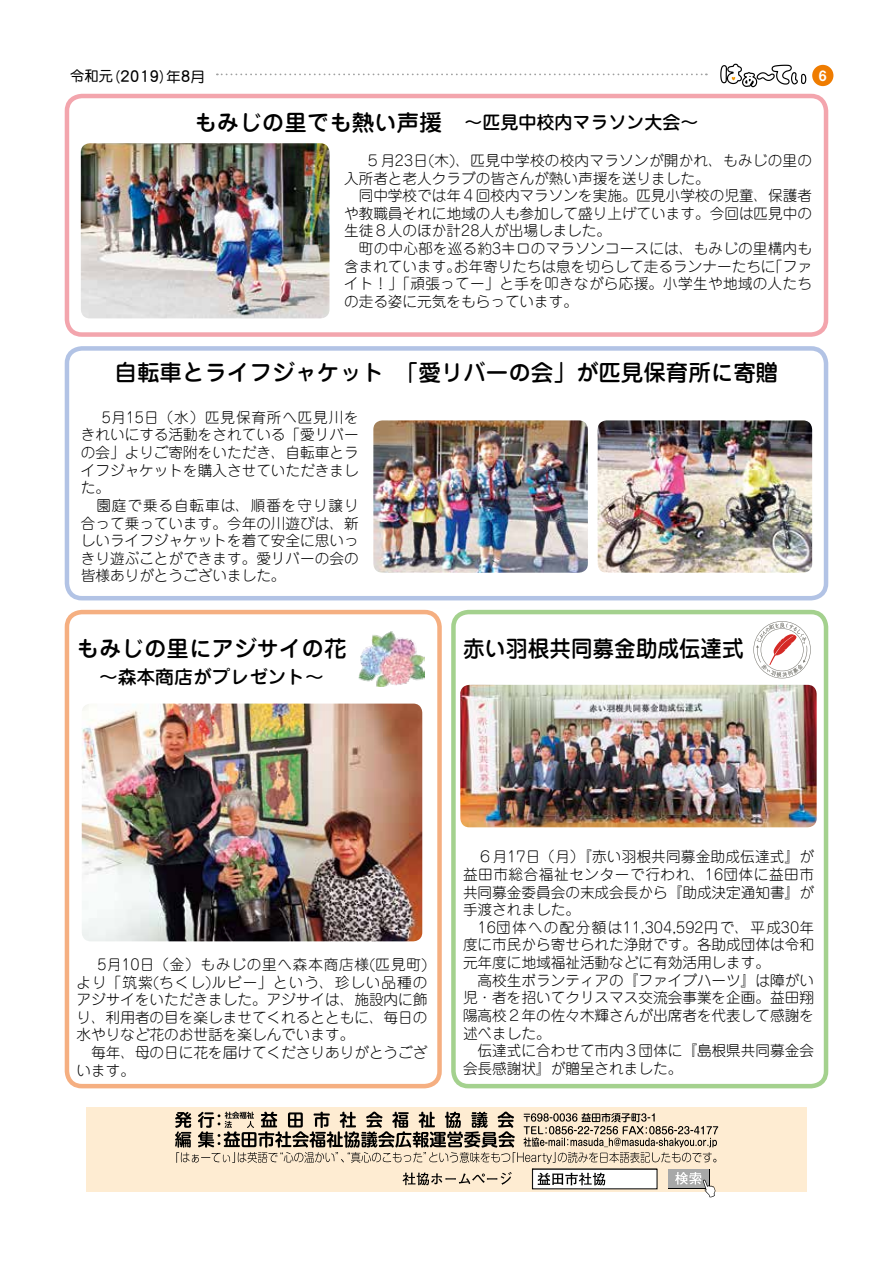
<style>
.page{position:relative;width:893px;height:1263px;background:#fff}
.page>*{position:absolute;margin:0;border:0;box-sizing:border-box;transform-origin:0 0}
.t1{font:500 22.5px "Jun 34 Pro";color:#000}
.t2{font:500 22.5px "Jun 34 Pro";color:#000;scale:.96 1}
.t3{font:500 18.75px "Jun 34 Pro";color:#000}
.t4{font:500 18px "Jun 34 Pro";color:#000}
.t5{font:18px "DF Maru Gothic Std W7";color:#000}
.t6{font:300 14.7px/17.5px "Jun 101 Pro";color:#000}
.t7{font:300 14.7px/17.5px "Jun 101 Pro";letter-spacing:.02em;color:#000}
.t8{font:300 14.7px "Jun 101 Pro";letter-spacing:.04em;color:#000}
.t9{font:300 14.7px "Jun 101 Pro";letter-spacing:.09em;color:#000}
.t10{font:14.25px "DF Maru Gothic Std W7";color:#000}
.t11{font:14.25px "Midashi Go Pro MB31";color:#fff}
.s1{font-size:18px}
</style>
<div class="page">
<div style="left:86px;top:1108px;width:720px;height:84px;background:#feecd2"></div>
<svg style="left:175px;top:1111px;width:543px;height:86px"></svg>
<svg style="left:217px;top:74px;width:490px;height:1px"></svg>
<div style="left:812px;top:65px;width:21px;height:21px;background:#ef7c00;border-radius:50%"></div>
<svg style="left:720px;top:63px;width:87px;height:25px"></svg>
<div style="left:65px;top:94px;width:763px;height:243px;border:4px solid #f3a5ad;border-radius:15px"></div>
<img style="left:81px;top:143px;width:248px;height:175px">
<div style="left:65px;top:346px;width:763px;height:254px;border:4px solid #b2c3e5;border-radius:15px"></div>
<img style="left:598px;top:420px;width:214px;height:153px">
<img style="left:373px;top:420px;width:215px;height:153px">
<div style="left:65px;top:610px;width:377px;height:478px;border:4px solid #f5af81;border-radius:15px"></div>
<img style="left:82px;top:704px;width:340px;height:237px">
<img style="left:359px;top:631px;width:66px;height:55px">
<div style="left:451px;top:610px;width:377px;height:478px;border:4px solid #a4d18e;border-radius:15px"></div>
<img style="left:460px;top:685px;width:357px;height:142px">
<svg style="left:753px;top:621px;width:58px;height:57px"></svg>
<p class="t10" style="left:70px;top:68px;width:44px">令和元</p>
<p class="t10" style="left:159px;top:69px;width:47px">年） 月<span class="s1">8</span></p>
<p class="t10" style="left:106px;top:69px;width:16px">（</p>
<p class="t5" style="left:120px;top:66px;width:41px">2019</p>
<p class="t11" style="left:819px;top:64px;width:9px">6</p>
<h1 class="t1" style="left:194px;top:104px;width:289px">もみじの里でも熱い声援　<span class="s1">～</span></h1>
<p class="t6" style="left:413px;top:150px;width:400px">日木( )、匹見中学校の校内マラソンが開かれ、もみじの里の</p>
<p class="t4" style="left:482px;top:108px;width:217px">匹見中校内マラソン大会~</p>
<p class="t6" style="left:365px;top:150px;width:39px">５月２３</p>
<p class="t6" style="left:344px;top:167px;width:367px">入所者と老人クラブの皆さんが熱い声援を送りました。</p>
<p class="t6" style="left:344px;top:185px;width:470px">　同中学校では年４回校内マラソンを実施。匹見小学校の児童、保護者</p>
<p class="t6" style="left:344px;top:203px;width:470px">や教職員それに地域の人も参加して盛り上げています。今回は匹見中の</p>
<p class="t6" style="left:344px;top:220px;width:269px">生徒８人のほか計28人が出場しました。</p>
<p class="t6" style="left:344px;top:238px;width:469px">　町の中心部を巡る約3キロのマラソンコースには、もみじの里構内も</p>
<p class="t6" style="left:768px;top:256px;width:45px">「ファ</p>
<p class="t6" style="left:454px;top:256px;width:323px">お年寄りたちは息を切らして走るランナーたちに</p>
<p class="t7" style="left:344px;top:256px;width:469px">含まれています。<br>イト！」「頑張ってー」と手を叩きながら応援。小学生や地域の人たちの走る姿に元気をもらっています。</p>
<h1 class="t1" style="left:115px;top:355px;width:665px">自転車とライフジャケット　「愛リバーの会」が匹見保育所に寄贈</h1>
<p class="t6" style="left:81px;top:407px;width:279px">　 5月15日（水）匹見保育所へ匹見川をきれいにする活動をされている「愛リバーの会」よりご寄附をいただき、自転車とライフジャケットを購入させていただきました。<br>　園庭で乗る自転車は、順番を守り譲り合って乗っています。今年の川遊びは、新しいライフジャケットを着て安全に思いっきり遊ぶことができます。愛リバーの会の皆様ありがとうございました。</p>
<h1 class="t1" style="left:76px;top:631px;width:271px">もみじの里にアジサイの花</h1>
<p class="t3" style="left:99px;top:662px;width:226px">～森本商店がプレゼント~</p>
<h1 class="t2" style="left:463px;top:631px;width:294px">赤い羽根共同募金助成伝達式</h1>
<p class="t6" style="left:76px;top:954px;width:353px">　 5月10日（金）もみじの里へ森本商店様(匹見町(より「筑紫(ちくし)ルビー」という、珍しい品種のアジサイをいただきました。アジサイは、施設内に飾り、利用者の目を楽しませてくれるとともに、毎日の水やりなど花のお世話を楽しんでいます。<br>　毎年、母の日に花を届けてくださりありがとうございます。</p>
<p class="t6" style="left:526px;top:846px;width:290px">日（月）『赤い羽根共同募金助成伝達式』が</p>
<p class="t6" style="left:463px;top:846px;width:53px">　６月１７</p>
<p class="t8" style="left:463px;top:863px;width:251px">益田市総合福祉センターで行われ、１６</p>
<p class="t6" style="left:463px;top:881px;width:353px">共同募金委員会の末成会長から『助成決定通知書』が</p>
<p class="t6" style="left:463px;top:899px;width:118px">手渡されました。</p>
<p class="t6" style="left:799px;top:917px;width:16px">年</p>
<p class="t6" style="left:723px;top:864px;width:92px">団体に益田市</p>
<p class="t9" style="left:496px;top:916px;width:159px">団体への配分額は１１ ,３０４</p>
<p class="t6" style="left:672px;top:917px;width:14px">,５９２</p>
<p class="t6" style="left:704px;top:917px;width:87px">円で、平成３０</p>
<p class="t6" style="left:463px;top:917px;width:353px;text-indent:15px">１６<br>度に市民から寄せられた浄財です。各助成団体は令和元年度に地域福祉活動などに有効活用します。<br>　高校生ボランティアの『ファイブハーツ』は障がい児・者を招いてクリスマス交流会事業を企画。益田翔陽高校２年の佐々木輝さんが出席者を代表して感謝を述べました。<br>　伝達式に合わせて市内３団体に『島根県共同募金会会長感謝状』が贈呈されました。</p>
</div>
